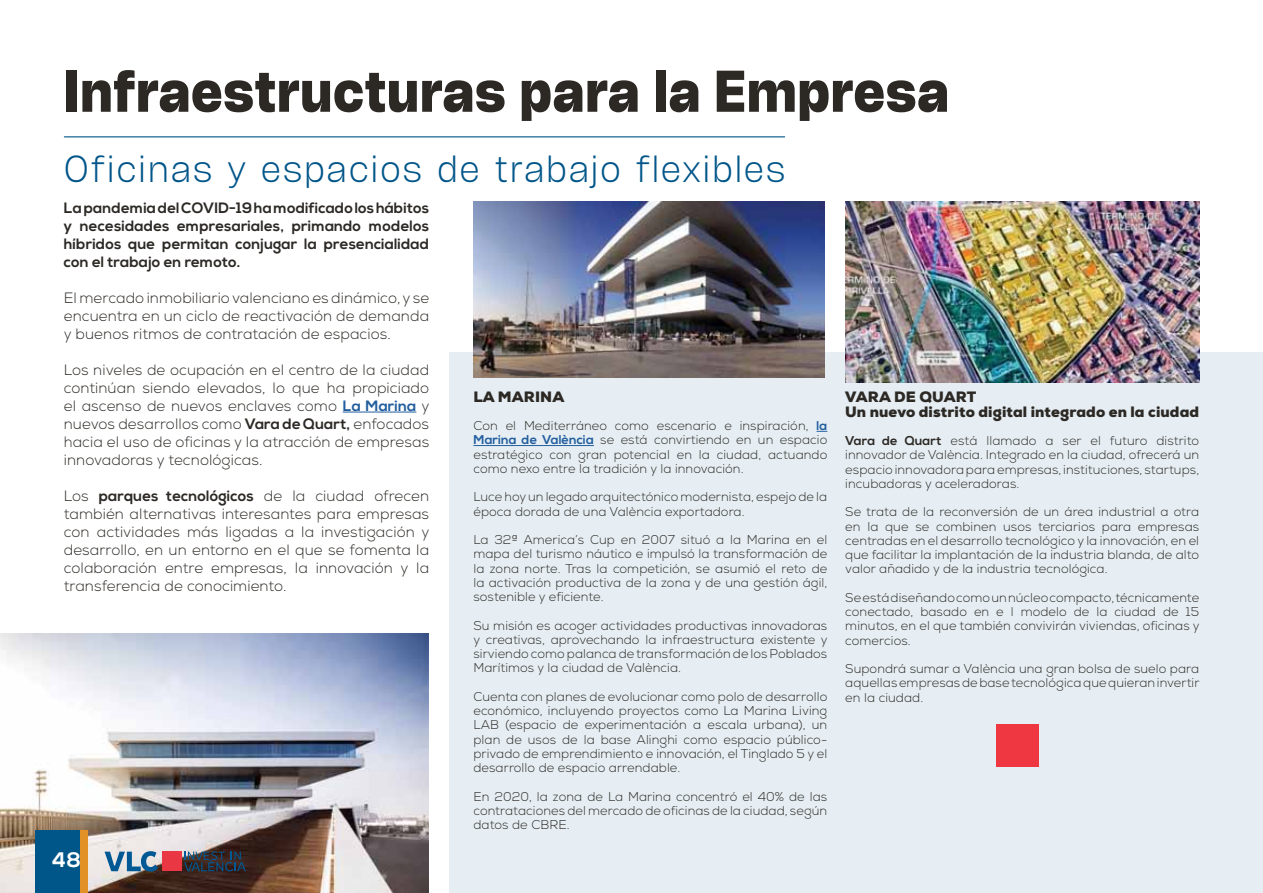
<style>
.page{position:relative;width:1263px;height:893px;background:#fff}
.page>*{position:absolute;margin:0;border:0;box-sizing:border-box;transform-origin:0 0}
.t1{font:700 51px "Herokid";color:#2c2925}
.t2{font:300 33px "Herokid";letter-spacing:.07em;color:#005589}
.t3{font:700 21px "Nexa";color:#fff}
.t4{font:300 15px/18px "Nexa";letter-spacing:.005em;color:#2c2925;text-align:justify}
.t5{font:700 15px/18px "Nexa";letter-spacing:.005em;color:#2c2925;text-align:justify}
.t6{font:900 15px/14.2px "Nexa";letter-spacing:.005em;color:#2c2925}
.t7{font:300 12.75px/14.2px "Nexa";letter-spacing:.005em;color:#2c2925;text-align:justify}
.s1{font-weight:700;color:#215e9e}
.s2{font-weight:700}
</style>
<div class="page">
<div style="left:449px;top:353px;width:814px;height:540px;background:#e6eef3"></div>
<img style="left:0;top:634px;width:428px;height:259px">
<hr style="left:64px;top:136px;width:721px;height:1px;background:#005589">
<div style="left:996px;top:724px;width:42px;height:43px;background:#ef3741"></div>
<div style="left:162px;top:852px;width:19px;height:19px;background:#e93843"></div>
<svg style="left:105px;top:851px;width:53px;height:21px"></svg>
<svg style="left:184px;top:851px;width:62px;height:20px"></svg>
<div style="left:43px;top:830px;width:45px;height:63px;background:#e29126"></div>
<div style="left:36px;top:830px;width:44px;height:63px;background:#005589"></div>
<hr style="left:473px;top:445px;width:121px;height:1px;background:#215e9e">
<hr style="left:343px;top:412px;width:73px;height:1px;background:#215e9e">
<img style="left:473px;top:201px;width:351px;height:177px">
<img style="left:845px;top:201px;width:354px;height:182px">
<h1 class="t1" style="left:64px;top:69px;width:887px">Infraestructuras para la Empresa</h1>
<h2 class="t2" style="left:64px;top:154px;width:723px">Oficinas y espacios de trabajo flexibles</h2>
<p class="t5" style="left:64px;top:201px;width:367px">La pandemia del COVID-19 ha modificado los hábitos y necesidades empresariales, primando modelos híbridos que permitan conjugar la presencialidad con el trabajo en remoto.</p>
<p class="t4" style="left:64px;top:291px;width:367px">El mercado inmobiliario valenciano es dinámico, y se encuentra en un ciclo de reactivación de demanda y buenos ritmos de contratación de espacios.</p>
<p class="t4" style="left:64px;top:363px;width:367px">Los niveles de ocupación en el centro de la ciudad continúan siendo elevados, lo que ha propiciado el ascenso de nuevos enclaves como <span class="s1">La Marina</span> y nuevos desarrollos como <span class="s2">Vara de Quart,</span> enfocados hacia el uso de oficinas y la atracción de empresas innovadoras y tecnológicas.</p>
<p class="t4" style="left:64px;top:489px;width:367px">Los <span class="s2">parques tecnológicos</span> de la ciudad ofrecen también alternativas interesantes para empresas con actividades más ligadas a la investigación y desarrollo, en un entorno en el que se fomenta la colaboración entre empresas, la innovación y la transferencia de conocimiento.</p>
<h3 class="t3" style="left:52px;top:852px;width:31px">48</h3>
<p class="t6" style="left:473px;top:392px;width:92px">LA MARINA</p>
<p class="t7" style="left:473px;top:421px;width:355px">Con el Mediterráneo como escenario e inspiración, <span class="s1">la Marina de València</span> se está convirtiendo en un espacio estratégico con gran potencial en la ciudad, actuando como nexo entre la tradición y la innovación.</p>
<p class="t7" style="left:473px;top:492px;width:355px">Luce hoy un legado arquitectónico modernista, espejo de la época dorada de una València exportadora.</p>
<p class="t7" style="left:473px;top:535px;width:355px">La 32ª America’s Cup en 2007 situó a la Marina en el mapa del turismo náutico e impulsó la transformación de la zona norte. Tras la competición, se asumió el reto de la activación productiva de la zona y de una gestión ágil, sostenible y eficiente.</p>
<p class="t7" style="left:473px;top:620px;width:356px">Su misión es acoger actividades productivas innovadoras y creativas, aprovechando la infraestructura existente y sirviendo como palanca de transformación de los Poblados Marítimos y la ciudad de València.</p>
<p class="t7" style="left:473px;top:691px;width:355px">Cuenta con planes de evolucionar como polo de desarrollo económico, incluyendo proyectos como La Marina Living LAB (espacio de experimentación a escala urbana), un plan de usos de la base Alinghi como espacio público&shy;privado de emprendimiento e innovación, el Tinglado 5 y el desarrollo de espacio arrendable.</p>
<p class="t7" style="left:473px;top:791px;width:355px">En 2020, la zona de La Marina concentró el 40% de las contrataciones del mercado de oficinas de la ciudad, según datos de CBRE.</p>
<p class="t6" style="left:845px;top:392px;width:355px">VARA DE QUART<br>Un nuevo distrito digital integrado en la ciudad</p>
<p class="t7" style="left:845px;top:436px;width:355px"><span class="s2">Vara de Quart</span> está llamado a ser el futuro distrito innovador de València. Integrado en la ciudad, ofrecerá un espacio innovadora para empresas, instituciones, startups, incubadoras y aceleradoras.</p>
<p class="t7" style="left:845px;top:507px;width:355px">Se trata de la reconversión de un área industrial a otra en la que se combinen usos terciarios para empresas centradas en el desarrollo tecnológico y la innovación, en el que facilitar la implantación de la industria blanda, de alto valor añadido y de la industria tecnológica.</p>
<p class="t7" style="left:845px;top:592px;width:356px">Se está diseñando como un núcleo compacto, técnicamente conectado, basado en e l modelo de la ciudad de 15 minutos, en el que también convivirán viviendas, oficinas y comercios.</p>
<p class="t7" style="left:845px;top:664px;width:356px">Supondrá sumar a València una gran bolsa de suelo para aquellas empresas de base tecnológica que quieran invertir en la ciudad.</p>
</div>
